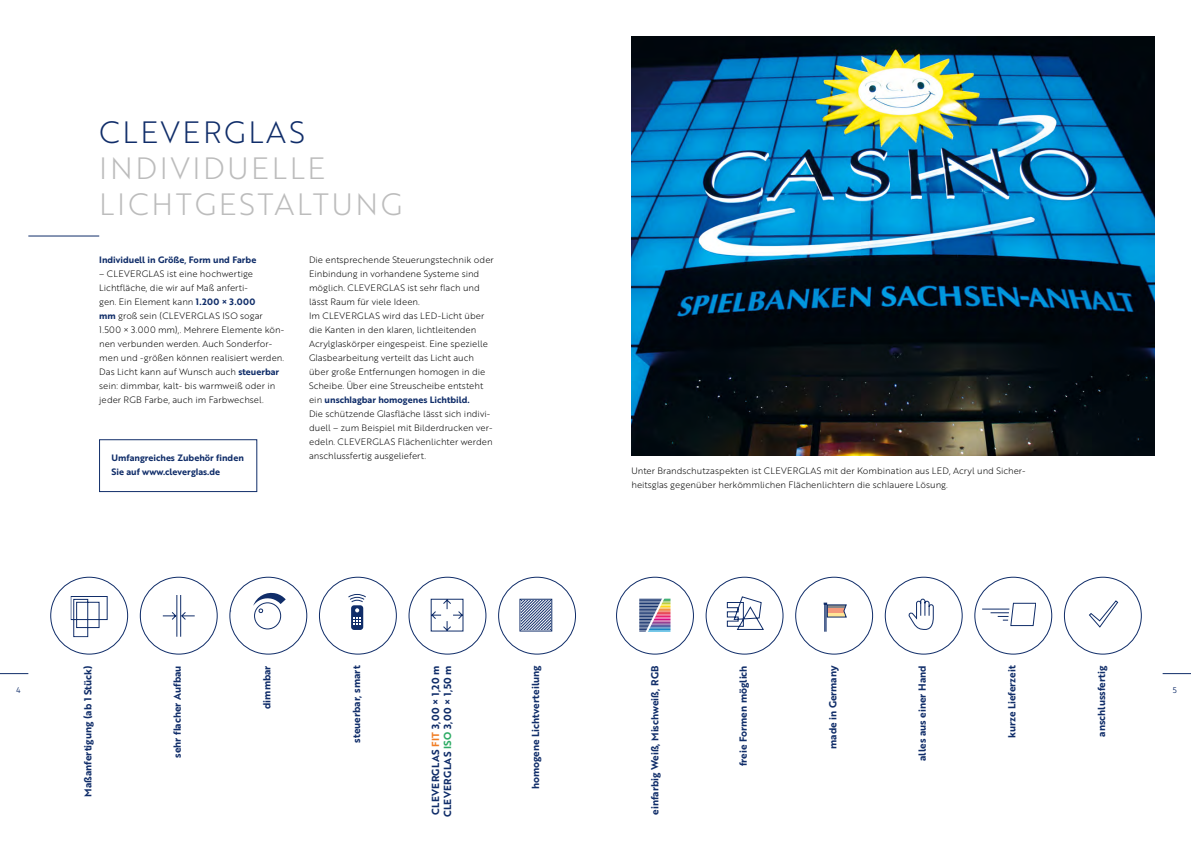
<style>
.page{position:relative;width:1191px;height:842px;background:#fff}
.page>*{position:absolute;margin:0;border:0;box-sizing:border-box;transform-origin:0 0}
.Headline{font:30px/36px "Brother 1816 Light";letter-spacing:.09em;color:#bcbcbc}
.Headline-2{font:30px "Brother 1816 Light";letter-spacing:.09em;color:#102d69}
.t1{font:10px "Brother 1816 Bold";color:#102d69}
.t2{font:10px "Brother 1816 Bold";letter-spacing:.04em;color:#102d69}
.Fließtext{font:9px/14px "Brother 1816 Light";color:#000}
.Fließtext-2{font:9px/14px "Brother 1816 Bold";color:#102d69}
.t3{font:8px "Brother 1816 Book";color:#102d69}
.s1{font-family:"Brother 1816 Bold";color:#102d69}
.s2{color:#f07e26}
.s3{color:#2fac66}
</style>
<div class="page">
<svg style="left:1162px;top:673px;width:29px;height:1px"></svg>
<svg style="left:0;top:673px;width:28px;height:1px"></svg>
<svg style="left:71px;top:596px;width:57px;height:41px"></svg>
<div style="left:50px;top:577px;width:78px;height:77px;border:1px solid #102d69;border-radius:50%"></div>
<svg style="left:140px;top:595px;width:78px;height:42px"></svg>
<div style="left:140px;top:577px;width:77px;height:77px;border:1px solid #102d69;border-radius:50%"></div>
<svg style="left:230px;top:590px;width:77px;height:42px"></svg>
<div style="left:229px;top:577px;width:78px;height:77px;border:1px solid #102d69;border-radius:50%"></div>
<svg style="left:319px;top:591px;width:77px;height:42px"></svg>
<div style="left:319px;top:577px;width:78px;height:77px;border:1px solid #102d69;border-radius:50%"></div>
<svg style="left:409px;top:592px;width:77px;height:42px"></svg>
<div style="left:409px;top:577px;width:77px;height:77px;border:1px solid #102d69;border-radius:50%"></div>
<svg style="left:498px;top:592px;width:77px;height:42px"></svg>
<div style="left:498px;top:577px;width:78px;height:77px;border:1px solid #102d69;border-radius:50%"></div>
<svg style="left:616px;top:592px;width:77px;height:42px"></svg>
<div style="left:616px;top:577px;width:77px;height:77px;border:1px solid #102d69;border-radius:50%"></div>
<svg style="left:706px;top:593px;width:77px;height:42px"></svg>
<div style="left:706px;top:577px;width:77px;height:77px;border:1px solid #102d69;border-radius:50%"></div>
<svg style="left:795px;top:593px;width:77px;height:42px"></svg>
<div style="left:795px;top:577px;width:78px;height:77px;border:1px solid #102d69;border-radius:50%"></div>
<svg style="left:885px;top:590px;width:77px;height:42px"></svg>
<div style="left:885px;top:577px;width:77px;height:77px;border:1px solid #102d69;border-radius:50%"></div>
<svg style="left:975px;top:589px;width:61px;height:42px"></svg>
<div style="left:974px;top:577px;width:78px;height:77px;border:1px solid #102d69;border-radius:50%"></div>
<svg style="left:1064px;top:589px;width:77px;height:42px"></svg>
<div style="left:1064px;top:577px;width:77px;height:77px;border:1px solid #102d69;border-radius:50%"></div>
<img style="left:631px;top:36px;width:524px;height:419px">
<hr style="left:28px;top:236px;width:71px;height:1px;background:#102d69">
<div style="left:99px;top:439px;width:158px;height:53px;border:1px solid #102d69"></div>
<p class="Headline-2" style="left:99px;top:110px;width:207px">CLEVERGLAS</p>
<p class="Headline" style="left:99px;top:149px;width:304px">INDIVIDUELLE<br>LICHTGESTALTUNG</p>
<p class="Fließtext-2" style="left:99px;top:252px;width:158px">Individuell in Größe, Form und Farbe</p>
<p class="Fließtext" style="left:99px;top:266px;width:186px">– CLEVERGLAS ist eine hochwertige Lichtfläche, die wir auf Maß anferti-<br>gen. Ein Element kann <span class="s1">1.200 × 3.000<br>mm</span> groß sein (CLEVERGLAS ISO sogar 1.500 × 3.000 mm),. Mehrere Elemente kön&shy;nen verbunden werden. Auch Sonderfor&shy;men und -größen können realisiert werden.</p>
<p class="Fließtext" style="left:99px;top:364px;width:181px">Das Licht kann auf Wunsch auch <span class="s1">steuerbar </span>sein: dimmbar, kalt- bis warmweiß oder in jeder RGB Farbe, auch im Farbwechsel.</p>
<p class="Fließtext-2" style="left:112px;top:450px;width:134px">Umfangreiches Zubehör finden<br>Sie auf www.cleverglas.de</p>
<p class="Fließtext" style="left:309px;top:252px;width:186px">Die entsprechende Steuerungstechnik oder Einbindung in vorhandene Systeme sind möglich. CLEVERGLAS ist sehr flach und lässt Raum für viele Ideen.</p>
<p class="Fließtext" style="left:309px;top:308px;width:180px">Im CLEVERGLAS wird das LED-Licht über die Kanten in den klaren, lichtleitenden Acrylglaskörper eingespeist. Eine spezielle Glasbearbeitung verteilt das Licht auch über große Entfernungen homogen in die Scheibe. Über eine Streuscheibe entsteht ein <span class="s1">unschlagbar homogenes Lichtbild.</span></p>
<p class="Fließtext" style="left:309px;top:407px;width:185px">Die schützende Glasfläche lässt sich indivi&shy;duell – zum Beispiel mit Bilderdrucken ver&shy;edeln. CLEVERGLAS Flächenlichter werden anschlussfertig ausgeliefert.</p>
<p class="Fließtext" style="left:631px;top:464px;width:396px">Unter Brandschutzaspekten ist CLEVERGLAS mit der Kombination aus LED, Acryl und Sicher&shy;heitsglas gegenüber herkömmlichen Flächenlichtern die schlauere Lösung.</p>
<p class="t1" style="left:825px;top:749px;width:85px;rotate:-90deg">made in Germany</p>
<p class="t1" style="left:914px;top:761px;width:97px;rotate:-90deg">alles aus einer Hand</p>
<p class="t1" style="left:1004px;top:738px;width:74px;rotate:-90deg">kurze Lieferzeit</p>
<p class="t1" style="left:1093px;top:737px;width:73px;rotate:-90deg">anschlussfertig</p>
<p class="t2" style="left:428px;top:815px;width:151px;rotate:-90deg">CLEVERGLAS <span class="s2">FIT</span> 3,00 × 1,20 m</p>
<p class="t2" style="left:440px;top:817px;width:153px;rotate:-90deg">CLEVERGLAS <span class="s3">ISO</span> 3,00 × 1,50 m</p>
<p class="t1" style="left:528px;top:789px;width:125px;rotate:-90deg">homogene Lichtverteilung</p>
<p class="t1" style="left:80px;top:797px;width:133px;rotate:-90deg">Maßanfertigung (ab 1 Stück)</p>
<p class="t1" style="left:259px;top:709px;width:45px;rotate:-90deg">dimmbar</p>
<p class="t1" style="left:349px;top:742px;width:79px;rotate:-90deg">steuerbar, smart</p>
<p class="t1" style="left:647px;top:815px;width:151px;rotate:-90deg">einfarbig Weiß, Mischweiß, RGB</p>
<p class="t1" style="left:735px;top:766px;width:102px;rotate:-90deg">freie Formen möglich</p>
<p class="t1" style="left:170px;top:758px;width:94px;rotate:-90deg">sehr flacher Aufbau</p>
<p class="t3" style="left:16px;top:685px;width:6px">4</p>
<p class="t3" style="left:1172px;top:685px;width:6px">5</p>
</div>
